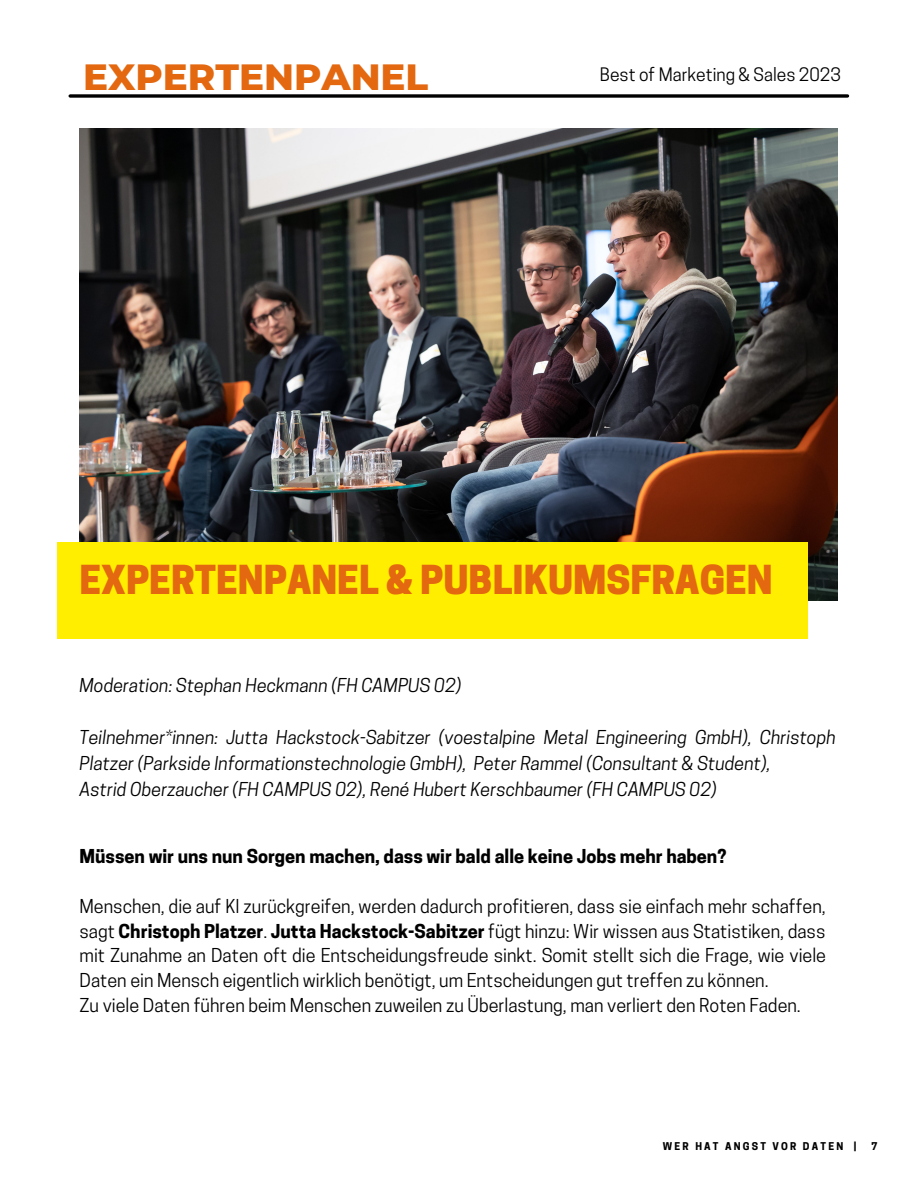
<style>
.page{position:relative;width:918px;height:1188px;background:#fff}
.page>*{position:absolute;margin:0;border:0;box-sizing:border-box;transform-origin:0 0}
.t1{font:800 37.5px "Cooper Hewitt";color:#e3680f}
.t2{font:800 37.2px "Montserrat";color:#e3680f}
.t3{font:18px/24.8px "Cooper Hewitt";color:#000}
.t4{font:italic 18px/25.8px "Cooper Hewitt";color:#000}
.t5{font:700 18px "Cooper Hewitt";color:#000}
.t6{font:17.4px "Cooper Hewitt";color:#000}
.t7{font:700 10.05px "Cooper Hewitt";letter-spacing:.22em;color:#000}
.s1{font-weight:700}
</style>
<div class="page">
<img style="left:80px;top:128px;width:758px;height:473px">
<div style="left:58px;top:542px;width:750px;height:97px;background:#fe0"></div>
<svg style="left:70px;top:94px;width:778px;height:4px;background:#272727"></svg>
<h2 class="t2" style="left:83px;top:54px;width:347px">EXPERTENPANEL</h2>
<p class="t6" style="left:600px;top:68px;width:242px">Best of Marketing &amp; Sales 2023</p>
<h1 class="t1" style="left:80px;top:565px;width:695px">EXPERTENPANEL &amp; PUBLIKUMSFRAGEN</h1>
<p class="t4" style="left:80px;top:675px;width:383px">Moderation: Stephan Heckmann (FH CAMPUS 02)</p>
<p class="t4" style="left:80px;top:727px;width:758px">Teilnehmer*innen: Jutta Hackstock-Sabitzer (voestalpine Metal Engineering GmbH), Christoph<br>Platzer (Parkside Informationstechnologie GmbH), Peter Rammel (Consultant &amp; Student),<br>Astrid Oberzaucher (FH CAMPUS 02), René Hubert Kerschbaumer (FH CAMPUS 02)</p>
<p class="t5" style="left:80px;top:850px;width:648px">Müssen wir uns nun Sorgen machen, dass wir bald alle keine Jobs mehr haben?</p>
<p class="t3" style="left:80px;top:896px;width:748px">Menschen, die auf KI zurückgreifen, werden dadurch profitieren, dass sie einfach mehr schaffen, sagt <span class="s1">Christoph Platzer</span>. <span class="s1">Jutta Hackstock-Sabitzer</span> fügt hinzu: Wir wissen aus Statistiken, dass mit Zunahme an Daten oft die Entscheidungsfreude sinkt. Somit stellt sich die Frage, wie viele Daten ein Mensch eigentlich wirklich benötigt, um Entscheidungen gut treffen zu können.<br>Zu viele Daten führen beim Menschen zuweilen zu Überlastung, man verliert den Roten Faden.</p>
<p class="t7" style="left:663px;top:1142px;width:195px">WER HAT ANGST VOR DATEN |</p>
<p class="t7" style="left:871px;top:1142px;width:8px">7</p>
</div>
